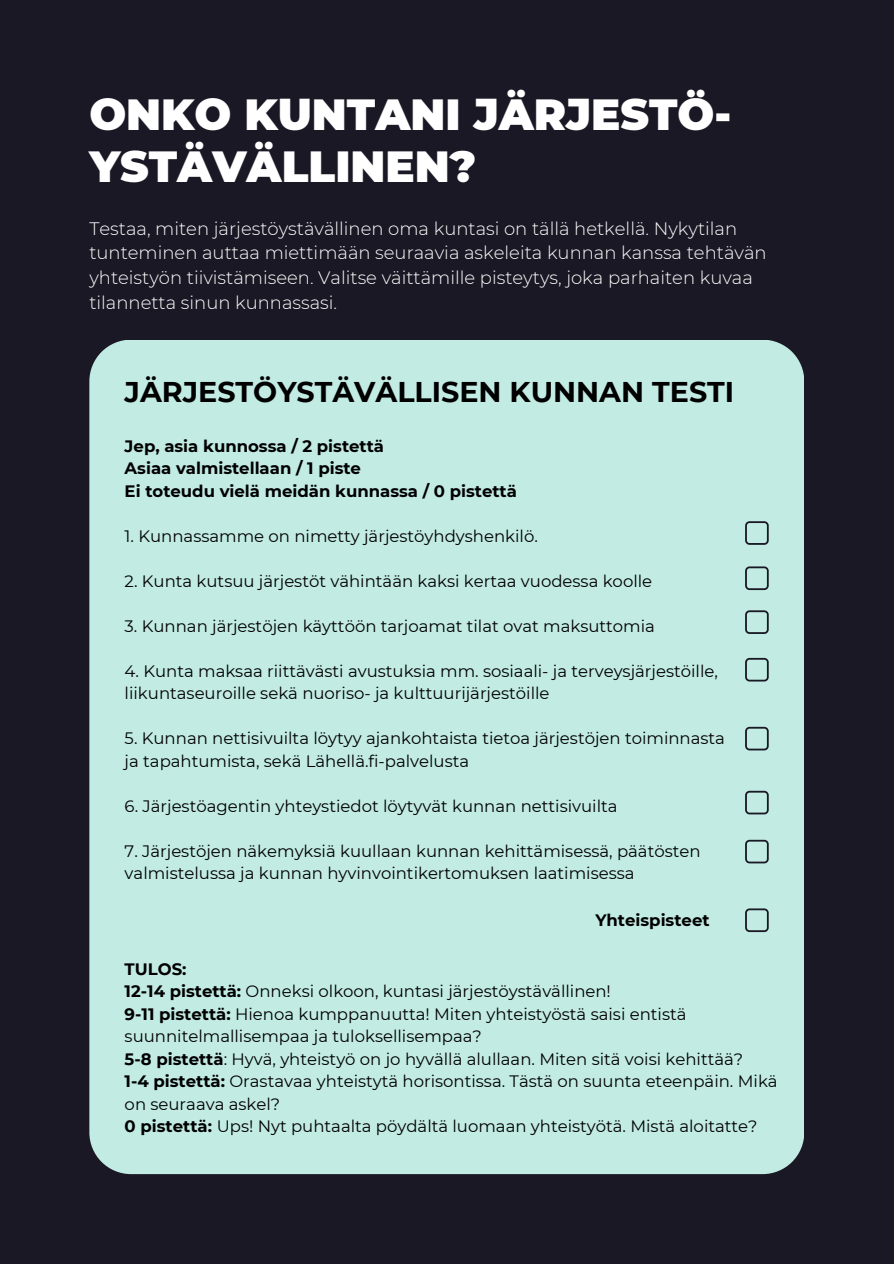
<style>
.page{position:relative;width:894px;height:1264px;background:#fff}
.page>*{position:absolute;margin:0;border:0;box-sizing:border-box;transform-origin:0 0}
.t1{font:900 43.5px/51.8px "Montserrat";color:#fff}
.t2{font:700 28.5px "Montserrat";color:#000}
.t3{font:300 18px/24.8px "Montserrat";color:#fff}
.t4{font:16.5px/22.5px "Montserrat";color:#000}
.t5{font:700 16.5px/22.5px "Montserrat";color:#000}
.s1{font-weight:700}
</style>
<div class="page">
<div style="left:0;top:0;width:893px;height:1263px;background:#191824"></div>
<div style="left:89px;top:340px;width:715px;height:834px;background:#c1ebe3"></div>
<svg style="left:744px;top:521px;width:24px;height:24px"></svg>
<svg style="left:744px;top:566px;width:24px;height:24px"></svg>
<svg style="left:744px;top:610px;width:24px;height:24px"></svg>
<svg style="left:744px;top:658px;width:24px;height:23px"></svg>
<svg style="left:744px;top:726px;width:24px;height:24px"></svg>
<svg style="left:744px;top:790px;width:24px;height:24px"></svg>
<svg style="left:744px;top:839px;width:24px;height:24px"></svg>
<svg style="left:744px;top:908px;width:24px;height:24px"></svg>
<h1 class="t1" style="left:89px;top:88px;width:643px">ONKO KUNTANI JÄRJESTÖ-<br>YSTÄVÄLLINEN?</h1>
<p class="t3" style="left:89px;top:216px;width:678px">Testaa, miten järjestöystävällinen oma kuntasi on tällä hetkellä. Nykytilan tunteminen auttaa miettimään seuraavia askeleita kunnan kanssa tehtävän yhteistyön tiivistämiseen. Valitse väittämille pisteytys, joka parhaiten kuvaa tilannetta sinun kunnassasi.</p>
<h2 class="t2" style="left:125px;top:374px;width:611px">JÄRJESTÖYSTÄVÄLLISEN KUNNAN TESTI</h2>
<h3 class="t5" style="left:125px;top:434px;width:394px">Jep, asia kunnossa / 2 pistettä<br>Asiaa valmistellaan / 1 piste<br>Ei toteudu vielä meidän kunnassa / 0 pistettä</h3>
<p class="t4" style="left:125px;top:524px;width:414px">1. Kunnassamme on nimetty järjestöyhdyshenkilö.</p>
<p class="t4" style="left:125px;top:569px;width:529px">2. Kunta kutsuu järjestöt vähintään kaksi kertaa vuodessa koolle</p>
<p class="t4" style="left:125px;top:614px;width:531px">3. Kunnan järjestöjen käyttöön tarjoamat tilat ovat maksuttomia</p>
<p class="t4" style="left:125px;top:659px;width:594px">4. Kunta maksaa riittävästi avustuksia mm. sosiaali- ja terveysjärjestöille, liikuntaseuroille sekä nuoriso- ja kulttuurijärjestöille</p>
<p class="t4" style="left:125px;top:727px;width:601px">5. Kunnan nettisivuilta löytyy ajankohtaista tietoa järjestöjen toiminnasta</p>
<p class="t4" style="left:125px;top:749px;width:346px">ja tapahtumista, sekä Lähellä.fi-palvelusta</p>
<p class="t4" style="left:125px;top:794px;width:494px">6. Järjestöagentin yhteystiedot löytyvät kunnan nettisivuilta</p>
<p class="t4" style="left:125px;top:839px;width:577px">7. Järjestöjen näkemyksiä kuullaan kunnan kehittämisessä, päätösten valmistelussa ja kunnan hyvinvointikertomuksen laatimisessa</p>
<h3 class="t5" style="left:595px;top:908px;width:116px">Yhteispisteet</h3>
<p class="t5" style="left:125px;top:957px;width:63px">TULOS:</p>
<p class="t4" style="left:125px;top:980px;width:487px"><span class="s1">12-14 pistettä:</span> Onneksi olkoon, kuntasi järjestöystävällinen!</p>
<p class="t4" style="left:125px;top:1002px;width:563px"><span class="s1">9-11 pistettä:</span> Hienoa kumppanuutta! Miten yhteistyöstä saisi entistä suunnitelmallisempaa ja tuloksellisempaa?</p>
<p class="t4" style="left:125px;top:1047px;width:620px"><span class="s1">5-8 pistettä</span>: Hyvä, yhteistyö on jo hyvällä alullaan. Miten sitä voisi kehittää?</p>
<p class="t4" style="left:125px;top:1070px;width:654px"><span class="s1">1-4 pistettä:</span> Orastavaa yhteistytä horisontissa. Tästä on suunta eteenpäin. Mikä on seuraava askel?</p>
<p class="t4" style="left:125px;top:1115px;width:634px"><span class="s1">0 pistettä:</span> Ups! Nyt puhtaalta pöydältä luomaan yhteistyötä. Mistä aloitatte?</p>
</div>
